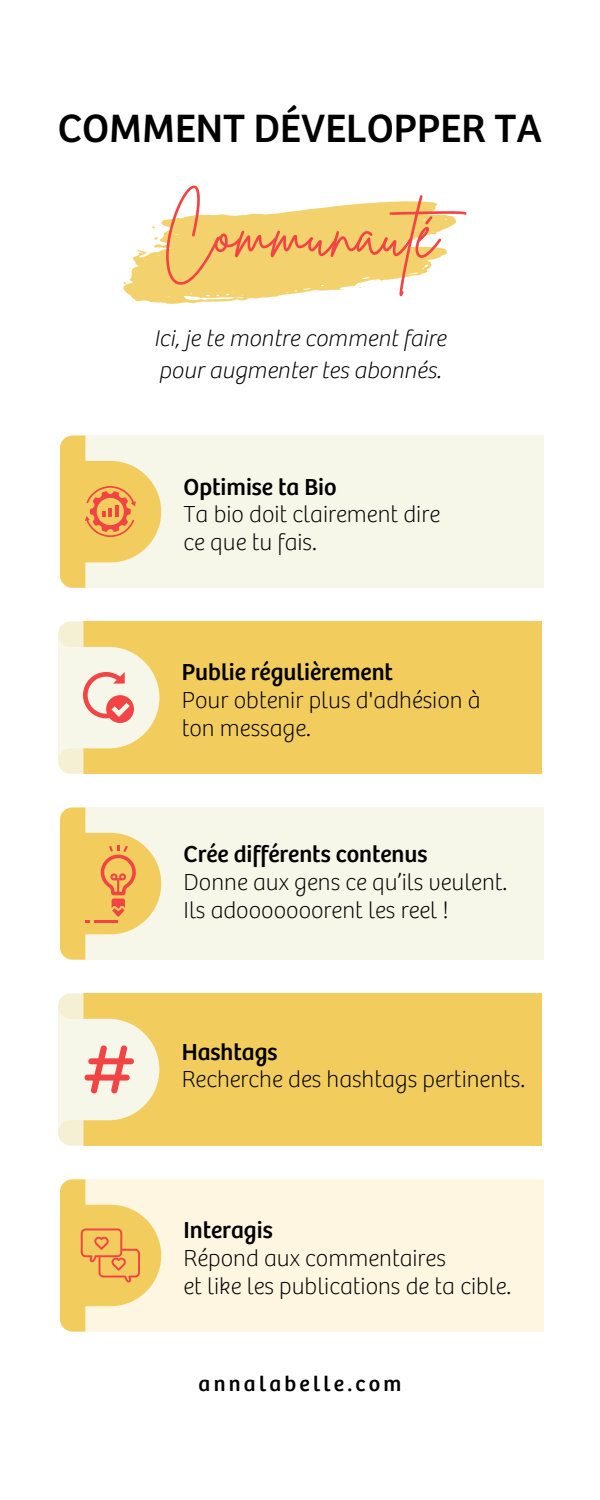
<style>
.page{position:relative;width:600px;height:1500px;background:#fff}
.page>*{position:absolute;margin:0;border:0;box-sizing:border-box;transform-origin:0 0}
.t1{font:68.6px "Brittany Signature";color:#f24444}
.t2{font:41px "Bree";color:#000}
.t3{font:100 24px/28.5px "Bree";color:#000}
.t4{font:24px "Bree";color:#000}
.t5{font:italic 100 23.6px/32.2px "Bree";color:#000}
.t6{font:22px "Bree";letter-spacing:.15em;color:#000}
</style>
<div class="page">
<div style="left:85px;top:808px;width:459px;height:152px;background:#f6f6e9"></div>
<svg style="left:123px;top:201px;width:333px;height:103px;fill:#f3d16d"></svg>
<svg style="left:154px;top:237px;width:4px;height:3px"></svg>
<svg style="left:60px;top:807px;width:101px;height:153px"></svg>
<div style="left:83px;top:993px;width:459px;height:153px;background:#f2cd5e"></div>
<svg style="left:58px;top:993px;width:101px;height:153px"></svg>
<div style="left:85px;top:1179px;width:459px;height:153px;background:#fff6e1"></div>
<div style="left:85px;top:436px;width:459px;height:152px;background:#f6f6e9"></div>
<svg style="left:60px;top:436px;width:101px;height:152px"></svg>
<div style="left:83px;top:622px;width:459px;height:152px;background:#f2cd5e"></div>
<svg style="left:58px;top:622px;width:101px;height:152px"></svg>
<svg style="left:60px;top:1179px;width:101px;height:153px"></svg>
<h2 class="t2" style="left:58px;top:107px;width:486px">COMMENT DÉVELOPPER TA</h2>
<h1 class="t1" style="left:163px;top:188px;width:324px">Communauté</h1>
<p class="t5" style="left:154px;top:323px;width:294px">Ici, je te montre comment faire pour augmenter tes abonnés.</p>
<p class="t4" style="left:184px;top:474px;width:155px">Optimise ta Bio</p>
<p class="t3" style="left:184px;top:501px;width:258px">Ta bio doit clairement dire ce que tu fais.</p>
<p class="t4" style="left:182px;top:660px;width:213px">Publie régulièrement</p>
<p class="t3" style="left:182px;top:687px;width:301px">Pour obtenir plus d'adhésion à ton message.</p>
<p class="t4" style="left:184px;top:842px;width:246px">Crée différents contenus</p>
<p class="t3" style="left:184px;top:869px;width:325px">Donne aux gens ce qu’ils veulent.<br>Ils adooooooorent les reel !</p>
<p class="t4" style="left:182px;top:1040px;width:98px">Hashtags</p>
<p class="t3" style="left:182px;top:1066px;width:345px">Recherche des hashtags pertinents.</p>
<p class="t4" style="left:184px;top:1218px;width:91px">Interagis</p>
<p class="t3" style="left:184px;top:1245px;width:329px">Répond aux commentaires<br>et like les publications de ta cible.</p>
<p class="t6" style="left:199px;top:1373px;width:204px">annalabelle.com</p>
</div>
